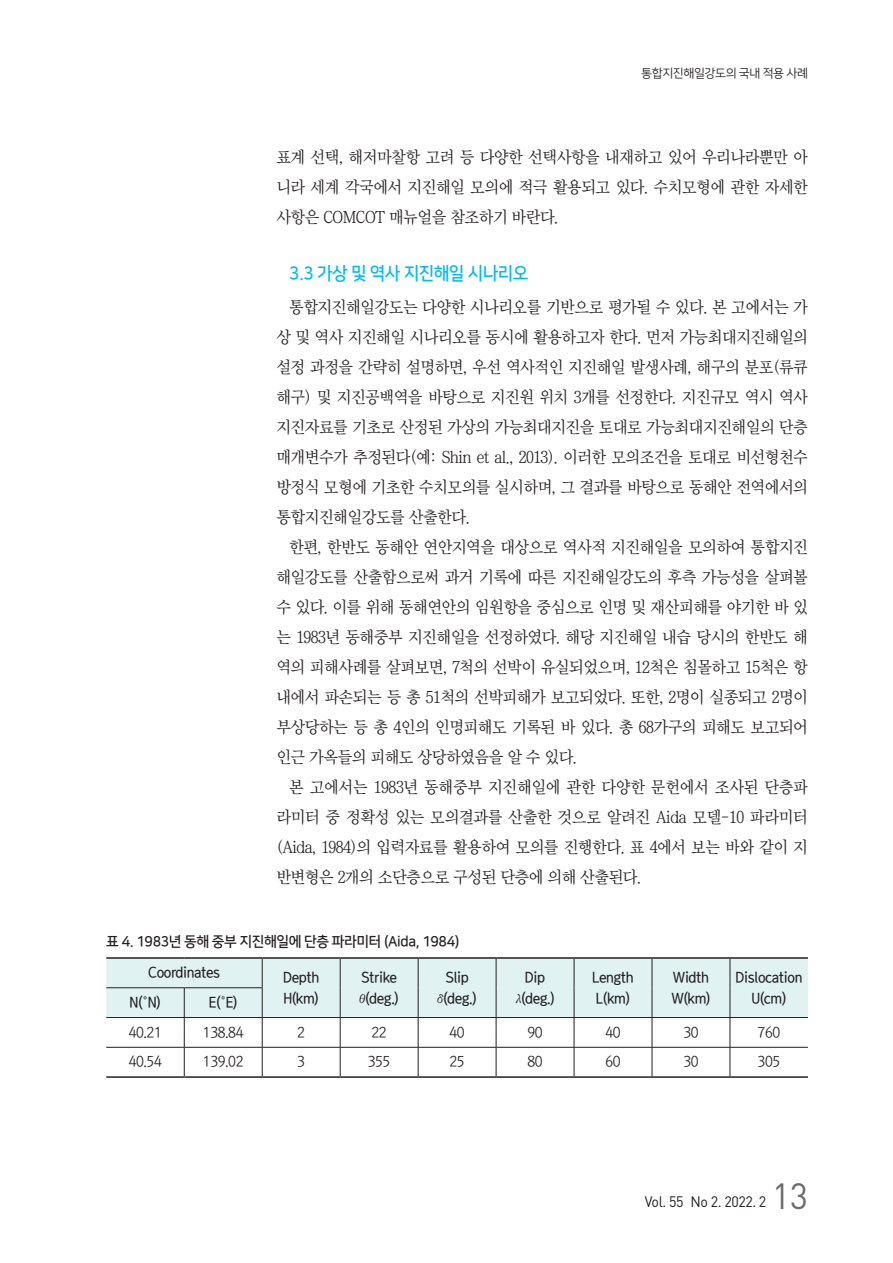
<style>
.page{position:relative;width:893px;height:1263px;background:#fff}
.page>*{position:absolute;margin:0;border:0;box-sizing:border-box;transform-origin:0 0}
.t1{font:36px "DIN Pro";color:#6c6d70;scale:.95 1}
._2_소타이틀{font:18px "Nanum Square B";letter-spacing:-.03em;color:#00baf1;scale:.95 1}
.t2{font:16.5px/30px "Chosun Sm";letter-spacing:-.03em;color:#231f20;text-align:justify}
.t3{font:15px "DIN Pro";letter-spacing:-.03em;color:#231f20;scale:.95 1}
._6_표안{font:14.25px "Korean GD14 R";letter-spacing:-.03em;color:#231f20}
._6_표안-2{font:14.25px "Korean GD12 R";letter-spacing:-.03em;color:#231f20}
._4_표그림제목{font:14.25px "Nanum Square B";letter-spacing:-.03em;color:#231f20}
.t4{font:12px "Nanum Square R";letter-spacing:-.03em;color:#231f20}
</style>
<div class="page">
<svg style="left:106px;top:959px;width:702px;height:117px"></svg>
<hr style="left:106px;top:957px;width:78px;height:2px;background:#231f20">
<hr style="left:184px;top:957px;width:78px;height:2px;background:#231f20">
<hr style="left:262px;top:957px;width:78px;height:2px;background:#231f20">
<hr style="left:340px;top:957px;width:78px;height:2px;background:#231f20">
<hr style="left:418px;top:957px;width:78px;height:2px;background:#231f20">
<hr style="left:496px;top:957px;width:78px;height:2px;background:#231f20">
<hr style="left:574px;top:957px;width:78px;height:2px;background:#231f20">
<hr style="left:652px;top:957px;width:78px;height:2px;background:#231f20">
<hr style="left:730px;top:957px;width:78px;height:2px;background:#231f20">
<hr style="left:106px;top:1076px;width:78px;height:2px;background:#231f20">
<hr style="left:184px;top:1076px;width:78px;height:2px;background:#231f20">
<hr style="left:262px;top:1076px;width:78px;height:2px;background:#231f20">
<hr style="left:340px;top:1076px;width:78px;height:2px;background:#231f20">
<hr style="left:418px;top:1076px;width:78px;height:2px;background:#231f20">
<hr style="left:496px;top:1076px;width:78px;height:2px;background:#231f20">
<hr style="left:574px;top:1076px;width:78px;height:2px;background:#231f20">
<hr style="left:652px;top:1076px;width:78px;height:2px;background:#231f20">
<hr style="left:730px;top:1076px;width:78px;height:2px;background:#231f20">
<p class="t4" style="left:641px;top:67px;width:168px">통합지진해일강도의 국내 적용 사례</p>
<p class="t2" style="left:276px;top:142px;width:533px">표계 선택, 해저마찰항 고려 등 다양한 선택사항을 내재하고 있어 우리나라뿐만 아 니라 세계 각국에서 지진해일 모의에 적극 활용되고 있다. 수치모형에 관한 자세한 사항은 COMCOT 매뉴얼을 참조하기 바란다.</p>
<p class="_2_소타이틀" style="left:289px;top:264px;width:253px">3.3 가상 및 역사 지진해일 시나리오</p>
<p class="t2" style="left:276px;top:292px;width:533px;text-indent:13px">통합지진해일강도는 다양한 시나리오를 기반으로 평가될 수 있다. 본 고에서는 가 상 및 역사 지진해일 시나리오를 동시에 활용하고자 한다. 먼저 가능최대지진해일의 설정 과정을 간략히 설명하면, 우선 역사적인 지진해일 발생사례, 해구의 분포(류큐 해구) 및 지진공백역을 바탕으로 지진원 위치 3개를 선정한다. 지진규모 역시 역사 지진자료를 기초로 산정된 가상의 가능최대지진을 토대로 가능최대지진해일의 단층 매개변수가 추정된다(예: Shin et al., 2013). 이러한 모의조건을 토대로 비선형천수 방정식 모형에 기초한 수치모의를 실시하며, 그 결과를 바탕으로 동해안 전역에서의 통합지진해일강도를 산출한다.</p>
<p class="t2" style="left:276px;top:532px;width:533px;text-indent:13px">한편, 한반도 동해안 연안지역을 대상으로 역사적 지진해일을 모의하여 통합지진 해일강도를 산출함으로써 과거 기록에 따른 지진해일강도의 후측 가능성을 살펴볼 수 있다. 이를 위해 동해연안의 임원항을 중심으로 인명 및 재산피해를 야기한 바 있 는 1983년 동해중부 지진해일을 선정하였다. 해당 지진해일 내습 당시의 한반도 해 역의 피해사례를 살펴보면, 7척의 선박이 유실되었으며, 12척은 침몰하고 15척은 항 내에서 파손되는 등 총 51척의 선박피해가 보고되었다. 또한, 2명이 실종되고 2명이 부상당하는 등 총 4인의 인명피해도 기록된 바 있다. 총 68가구의 피해도 보고되어 인근 가옥들의 피해도 상당하였음을 알 수 있다.</p>
<p class="t2" style="left:276px;top:772px;width:533px;text-indent:13px">본 고에서는 1983년 동해중부 지진해일에 관한 다양한 문헌에서 조사된 단층파 라미터 중 정확성 있는 모의결과를 산출한 것으로 알려진 Aida 모델-10 파라미터 (Aida, 1984)의 입력자료를 활용하여 모의를 진행한다. 표 4에서 보는 바와 같이 지 반변형은 2개의 소단층으로 구성된 단층에 의해 산출된다.</p>
<p class="_4_표그림제목" style="left:106px;top:934px;width:355px">표 4. 1983년 동해 중부 지진해일에 단층 파라미터 (Aida, 1984)</p>
<p class="_6_표안" style="left:148px;top:965px;width:73px">Coordinates</p>
<p class="_6_표안" style="left:283px;top:969px;width:38px">Depth</p>
<p class="_6_표안" style="left:283px;top:990px;width:37px">H(km)</p>
<p class="_6_표안" style="left:361px;top:969px;width:37px">Strike</p>
<p class="_6_표안" style="left:359px;top:990px;width:41px">θ(deg.)</p>
<p class="_6_표안" style="left:445px;top:969px;width:25px">Slip</p>
<p class="_6_표안" style="left:437px;top:990px;width:41px">δ(deg.)</p>
<p class="_6_표안" style="left:525px;top:969px;width:22px">Dip</p>
<p class="_6_표안" style="left:515px;top:990px;width:41px">λ(deg.)</p>
<p class="_6_표안" style="left:673px;top:969px;width:38px">Width</p>
<p class="_6_표안" style="left:671px;top:990px;width:41px">W(km)</p>
<p class="_6_표안" style="left:735px;top:969px;width:68px">Dislocation</p>
<p class="_6_표안" style="left:592px;top:969px;width:43px">Length</p>
<p class="_6_표안" style="left:596px;top:990px;width:36px">L(km)</p>
<p class="_6_표안" style="left:130px;top:995px;width:33px">N(°N)</p>
<p class="_6_표안" style="left:751px;top:990px;width:37px">U(cm)</p>
<p class="_6_표안" style="left:209px;top:995px;width:30px">E(°E)</p>
<p class="_6_표안-2" style="left:129px;top:1025px;width:35px">40.21</p>
<p class="_6_표안-2" style="left:203px;top:1025px;width:42px">138.84</p>
<p class="_6_표안-2" style="left:297px;top:1025px;width:9px">2</p>
<p class="_6_표안-2" style="left:372px;top:1025px;width:17px">22</p>
<p class="_6_표안-2" style="left:449px;top:1025px;width:17px">40</p>
<p class="_6_표안-2" style="left:527px;top:1025px;width:17px">90</p>
<p class="_6_표안-2" style="left:605px;top:1025px;width:17px">40</p>
<p class="_6_표안-2" style="left:683px;top:1025px;width:17px">30</p>
<p class="_6_표안-2" style="left:758px;top:1025px;width:24px">760</p>
<p class="_6_표안-2" style="left:129px;top:1054px;width:35px">40.54</p>
<p class="_6_표안-2" style="left:203px;top:1054px;width:42px">139.02</p>
<p class="_6_표안-2" style="left:297px;top:1054px;width:9px">3</p>
<p class="_6_표안-2" style="left:368px;top:1054px;width:24px">355</p>
<p class="_6_표안-2" style="left:449px;top:1054px;width:17px">25</p>
<p class="_6_표안-2" style="left:527px;top:1054px;width:17px">80</p>
<p class="_6_표안-2" style="left:605px;top:1054px;width:17px">60</p>
<p class="_6_표안-2" style="left:683px;top:1054px;width:17px">30</p>
<p class="_6_표안-2" style="left:758px;top:1054px;width:24px">305</p>
<p class="t3" style="left:645px;top:1191px;width:129px">Vol. 55 No 2. 2022. 2</p>
<h1 class="t1" style="left:772px;top:1171px;width:39px">13</h1>
</div>
